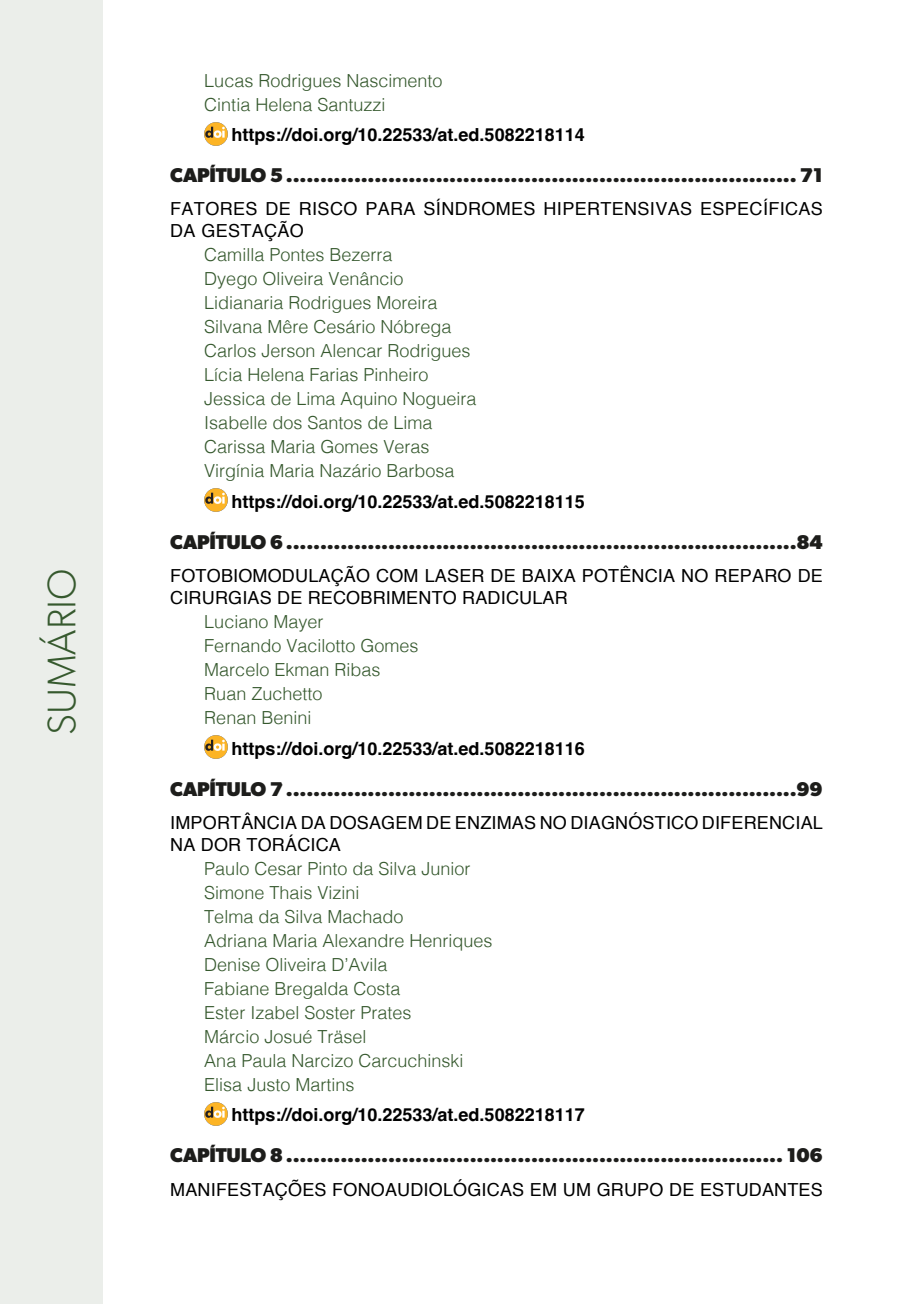
<style>
.page{position:relative;width:908px;height:1304px;background:#fff}
.page>*{position:absolute;margin:0;border:0;box-sizing:border-box;transform-origin:0 0}
.t1{font:300 40px "Gibson";color:#36592e}
.t2{font:700 20px "Gibson";letter-spacing:-.01em;color:#1d1d1b}
.t3{font:300 18px/24px "Helvetica";color:#36592e}
.t4{font:18px/22px "Helvetica";letter-spacing:.01em;color:#000}
.t5{font:700 18px "Helvetica";color:#000}
</style>
<div class="page">
<div style="left:0;top:0;width:103px;height:1304px;background:#ebeeea"></div>
<img style="left:204px;top:122px;width:23px;height:23px">
<img style="left:204px;top:489px;width:23px;height:23px">
<img style="left:204px;top:736px;width:23px;height:23px">
<img style="left:204px;top:1102px;width:23px;height:23px">
<h1 class="t1" style="left:37px;top:735px;width:167px;rotate:-90deg">SUMÁRIO</h1>
<p class="t3" style="left:204px;top:67px;width:240px">Lucas Rodrigues Nascimento<br>Cintia Helena Santuzzi</p>
<p class="t5" style="left:231px;top:124px;width:355px">https://doi.org/10.22533/at.ed.5082218114</p>
<p class="t2" style="left:170px;top:163px;width:653px">CAPÍTULO 5 ........................................................................... 71</p>
<p class="t4" style="left:170px;top:199px;width:653px">FATORES DE RISCO PARA SÍNDROMES HIPERTENSIVAS ESPECÍFICAS<br>DA GESTAÇÃO</p>
<p class="t3" style="left:204px;top:242px;width:274px">Camilla Pontes Bezerra<br>Dyego Oliveira Venâncio<br>Lidianaria Rodrigues Moreira<br>Silvana Mêre Cesário Nóbrega<br>Carlos Jerson Alencar Rodrigues<br>Lícia Helena Farias Pinheiro<br>Jessica de Lima Aquino Nogueira<br>Isabelle dos Santos de Lima<br>Carissa Maria Gomes Veras<br>Virgínia Maria Nazário Barbosa</p>
<p class="t5" style="left:231px;top:490px;width:355px">https://doi.org/10.22533/at.ed.5082218115</p>
<p class="t2" style="left:170px;top:530px;width:653px">CAPÍTULO 6 ...........................................................................84</p>
<p class="t4" style="left:170px;top:565px;width:653px">FOTOBIOMODULAÇÃO COM LASER DE BAIXA POTÊNCIA NO REPARO DE<br>CIRURGIAS DE RECOBRIMENTO RADICULAR</p>
<p class="t3" style="left:204px;top:608px;width:216px">Luciano Mayer<br>Fernando Vacilotto Gomes<br>Marcelo Ekman Ribas<br>Ruan Zuchetto<br>Renan Benini</p>
<p class="t5" style="left:231px;top:737px;width:355px">https://doi.org/10.22533/at.ed.5082218116</p>
<p class="t2" style="left:170px;top:777px;width:653px">CAPÍTULO 7 ...........................................................................99</p>
<p class="t4" style="left:170px;top:812px;width:653px">IMPORTÂNCIA DA DOSAGEM DE ENZIMAS NO DIAGNÓSTICO DIFERENCIAL<br>NA DOR TORÁCICA</p>
<p class="t3" style="left:204px;top:855px;width:290px">Paulo Cesar Pinto da Silva Junior<br>Simone Thais Vizini<br>Telma da Silva Machado<br>Adriana Maria Alexandre Henriques<br>Denise Oliveira D’Avila<br>Fabiane Bregalda Costa<br>Ester Izabel Soster Prates<br>Márcio Josué Träsel<br>Ana Paula Narcizo Carcuchinski<br>Elisa Justo Martins</p>
<p class="t5" style="left:231px;top:1104px;width:355px">https://doi.org/10.22533/at.ed.5082218117</p>
<p class="t2" style="left:170px;top:1143px;width:653px">CAPÍTULO 8 ......................................................................... 106</p>
<p class="t4" style="left:170px;top:1179px;width:653px">MANIFESTAÇÕES FONOAUDIOLÓGICAS EM UM GRUPO DE ESTUDANTES</p>
</div>
